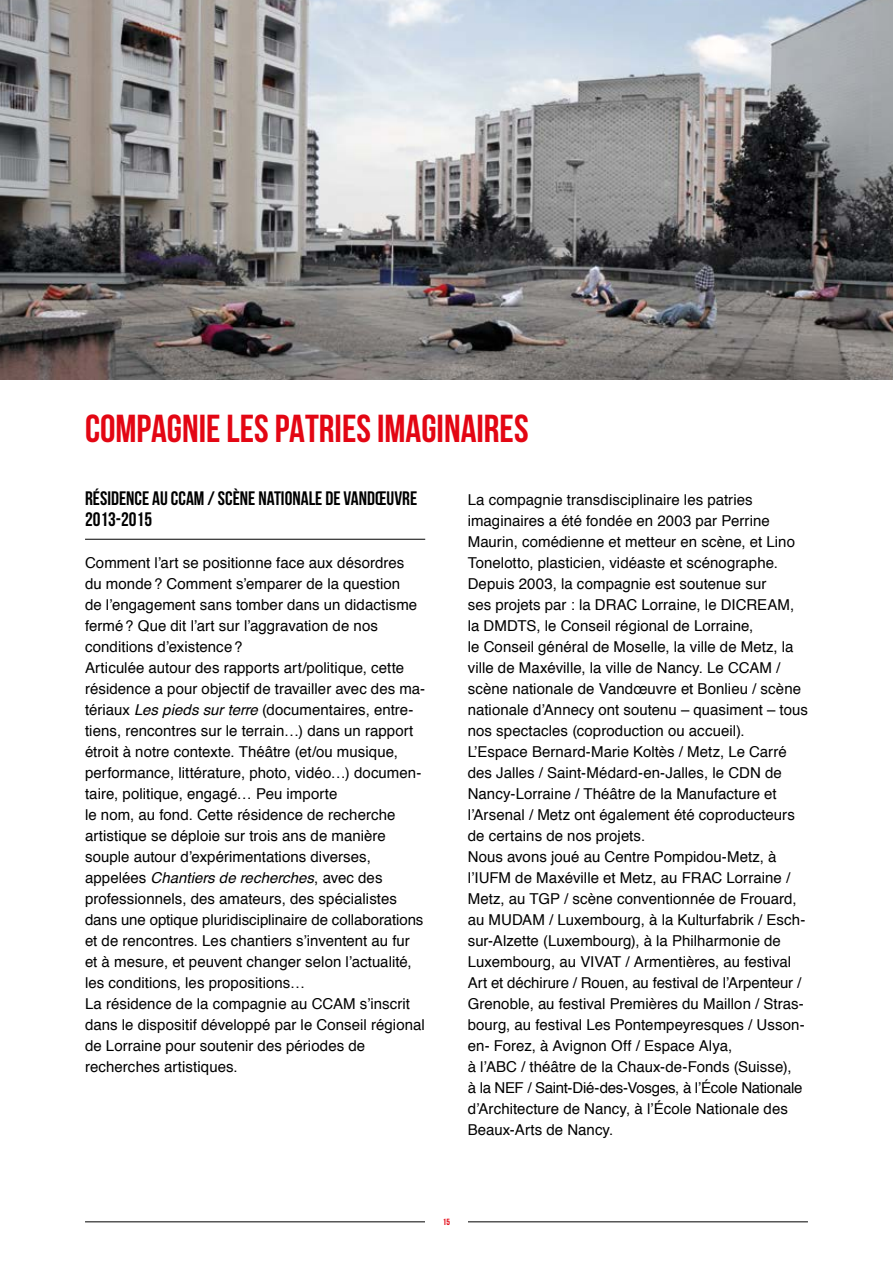
<style>
.page{position:relative;width:893px;height:1263px;background:#fff}
.page>*{position:absolute;margin:0;border:0;box-sizing:border-box;transform-origin:0 0}
.t1{font:700 39px "Bebas Neue";color:#e30613}
.t2{font:700 19.5px/21px "Bebas Neue";color:#000}
.t3{font:15px/21px "Helvetica";letter-spacing:.005em;color:#000}
.t4{font:700 9px "Bebas Neue";color:#e30613}
.s1{font-style:italic}
</style>
<div class="page">
<hr style="left:85px;top:539px;width:340px;height:1px;background:#000">
<img style="left:0;top:0;width:893px;height:379px">
<hr style="left:85px;top:1221px;width:723px;height:1px;background:#000">
<div style="left:425px;top:1217px;width:43px;height:9px;background:#fff"></div>
<h1 class="t1" style="left:85px;top:407px;width:16px">COMPAGNIE</h1>
<h1 class="t1" style="left:227px;top:407px;width:63px">LES PATRIES</h1>
<h1 class="t1" style="left:377px;top:407px;width:15px">IMAGINAIRES</h1>
<h2 class="t2" style="left:85px;top:488px;width:334px">RÉSIDENCE AU CCAM / SCÈNE NATIONALE DE VANDŒUVRE<br>2013-2015</h2>
<p class="t3" style="left:85px;top:553px;width:342px">Comment l’art se positionne face aux désordres<br>du monde? Comment s’emparer de la question<br>de l’engagement sans tomber dans un didactisme fermé? Que dit l’art sur l’aggravation de nos conditions d’existence?<br>Articulée autour des rapports art/politique, cette résidence a pour objectif de travailler avec des ma&shy;tériaux <span class="s1">Les pieds sur terre</span> (documentaires, entre&shy;tiens, rencontres sur le terrain…) dans un rapport étroit à notre contexte. Théâtre (et/ou musique, performance, littérature, photo, vidéo…) documen&shy;taire, politique, engagé… Peu importe<br>le nom, au fond. Cette résidence de recherche artistique se déploie sur trois ans de manière souple autour d’expérimentations diverses, appelées <span class="s1">Chantiers de recherches</span>, avec des professionnels, des amateurs, des spécialistes dans une optique pluridisciplinaire de collaborations et de rencontres. Les chantiers s’inventent au fur et à mesure, et peuvent changer selon l’actualité, les conditions, les propositions…<br>La résidence de la compagnie au CCAM s’inscrit dans le dispositif développé par le Conseil régional de Lorraine pour soutenir des périodes de recherches artistiques.</p>
<p class="t3" style="left:468px;top:490px;width:342px">La compagnie transdisciplinaire les patries imaginaires a été fondée en 2003 par Perrine Maurin, comédienne et metteur en scène, et Lino Tonelotto, plasticien, vidéaste et scénographe.<br>Depuis 2003, la compagnie est soutenue sur<br>ses projets par : la DRAC Lorraine, le DICREAM, la DMDTS, le Conseil régional de Lorraine,<br>le Conseil général de Moselle, la ville de Metz, la ville de Maxéville, la ville de Nancy. Le CCAM / scène nationale de Vandœuvre et Bonlieu / scène nationale d’Annecy ont soutenu – quasiment – tous nos spectacles (coproduction ou accueil).<br>L’Espace Bernard-Marie Koltès / Metz, Le Carré des Jalles / Saint-Médard-en-Jalles, le CDN de Nancy-Lorraine / Théâtre de la Manufacture et l’Arsenal / Metz ont également été coproducteurs de certains de nos projets.<br>Nous avons joué au Centre Pompidou-Metz, à l’IUFM de Maxéville et Metz, au FRAC Lorraine / Metz, au TGP / scène conventionnée de Frouard, au MUDAM / Luxembourg, à la Kulturfabrik / Esch&shy;sur-Alzette (Luxembourg), à la Philharmonie de Luxembourg, au VIVAT / Armentières, au festival Art et déchirure / Rouen, au festival de l’Arpenteur / Grenoble, au festival Premières du Maillon / Stras&shy;bourg, au festival Les Pontempeyresques / Usson&shy;en- Forez, à Avignon Off / Espace Alya,<br>à l’ABC / théâtre de la Chaux-de-Fonds (Suisse),<br>à la NEF / Saint-Dié-des-Vosges, à l’École Nationale d’Architecture de Nancy, à l’École Nationale des Beaux-Arts de Nancy.</p>
<p class="t4" style="left:443px;top:1217px;width:9px">15</p>
</div>
